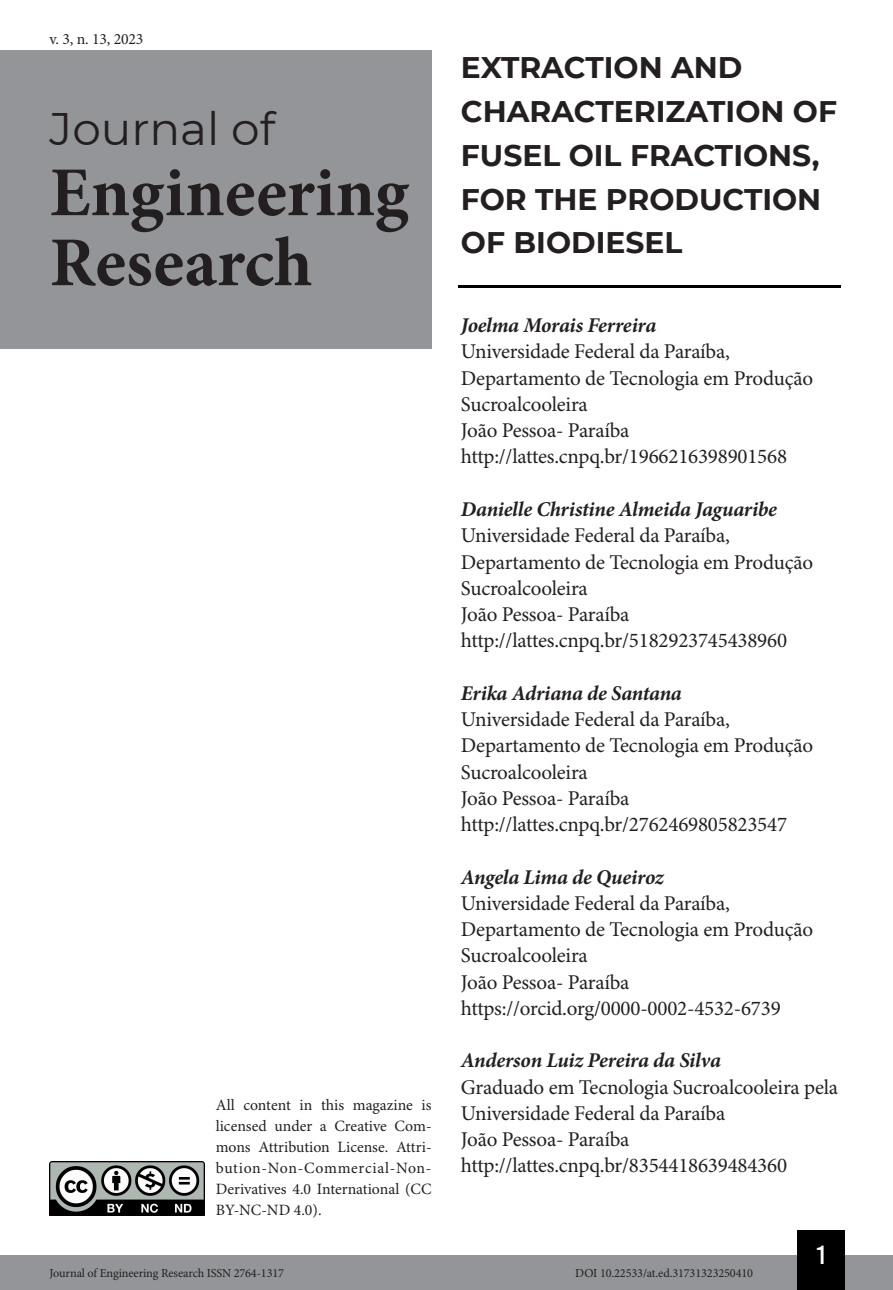
<style>
.page{position:relative;width:893px;height:1290px;background:#fff}
.page>*{position:absolute;margin:0;border:0;box-sizing:border-box;transform-origin:0 0}
.t1{font:700 70px/70px "Minion Pro";color:#231f20}
.t2{font:45.5px "Montserrat";color:#231f20}
.t3{font:700 29.75px/43.8px "Montserrat";color:#231f20}
.t4{font:26.25px "Bebas Kai";color:#fff}
.t5{font:21px/26.2px "Minion Pro";letter-spacing:-.01em;color:#231f20}
.t6{font:italic 700 21px "Minion Pro";letter-spacing:-.015em;color:#231f20}
.t7{font:15.75px/21px "Minion Pro";color:#231f20;text-align:justify}
.t8{font:12.25px "Minion Pro";letter-spacing:-.01em;color:#231f20}
</style>
<div class="page">
<div style="left:0;top:1255px;width:893px;height:35px;background:#939598"></div>
<div style="left:797px;top:1230px;width:48px;height:60px;background:#000"></div>
<img style="left:50px;top:1161px;width:154px;height:54px">
<div style="left:0;top:50px;width:432px;height:298px;background:#939598"></div>
<hr style="left:458px;top:285px;width:382px;height:3px;background:#000">
<p class="t7" style="left:50px;top:29px;width:95px">v. 3, n. 13, 2023</p>
<h2 class="t2" style="left:50px;top:98px;width:227px">Journal of</h2>
<h1 class="t1" style="left:50px;top:157px;width:361px">Engineering<br>Research</h1>
<p class="t7" style="left:216px;top:1095px;width:217px">All content in this magazine is licensed under a Creative Com&shy;mons Attribution License. Attri&shy;bution-Non-Commercial-Non-Derivatives 4.0 International (CC BY-NC-ND 4.0).</p>
<h3 class="t3" style="left:461px;top:44px;width:378px">EXTRACTION AND<br>CHARACTERIZATION OF<br>FUSEL OIL FRACTIONS,<br>FOR THE PRODUCTION<br>OF BIODIESEL</h3>
<p class="t6" style="left:461px;top:310px;width:197px">Joelma Morais Ferreira</p>
<p class="t5" style="left:461px;top:339px;width:354px">Universidade Federal da Paraíba,<br>Departamento de Tecnologia em Produção<br>Sucroalcooleira<br>João Pessoa- Paraíba http://lattes.cnpq.br/1966216398901568</p>
<p class="t6" style="left:461px;top:494px;width:318px">Danielle Christine Almeida Jaguaribe</p>
<p class="t5" style="left:461px;top:523px;width:354px">Universidade Federal da Paraíba,<br>Departamento de Tecnologia em Produção<br>Sucroalcooleira<br>João Pessoa- Paraíba http://lattes.cnpq.br/5182923745438960</p>
<p class="t6" style="left:461px;top:678px;width:222px">Erika Adriana de Santana</p>
<p class="t5" style="left:461px;top:707px;width:354px">Universidade Federal da Paraíba,<br>Departamento de Tecnologia em Produção<br>Sucroalcooleira<br>João Pessoa- Paraíba http://lattes.cnpq.br/2762469805823547</p>
<p class="t6" style="left:461px;top:862px;width:204px">Angela Lima de Queiroz</p>
<p class="t5" style="left:461px;top:891px;width:354px">Universidade Federal da Paraíba,<br>Departamento de Tecnologia em Produção<br>Sucroalcooleira<br>João Pessoa- Paraíba https://orcid.org/0000-0002-4532-6739</p>
<p class="t6" style="left:461px;top:1045px;width:262px">Anderson Luiz Pereira da Silva</p>
<p class="t5" style="left:461px;top:1074px;width:379px">Graduado em Tecnologia Sucroalcooleira pela Universidade Federal da Paraíba<br>João Pessoa- Paraíba http://lattes.cnpq.br/8354418639484360</p>
<p class="t4" style="left:817px;top:1241px;width:10px">1</p>
<p class="t8" style="left:50px;top:1266px;width:236px">Journal of Engineering Research ISSN 2764-1317</p>
<p class="t8" style="left:575px;top:1266px;width:179px">DOI 10.22533/at.ed.31731323250410</p>
</div>
